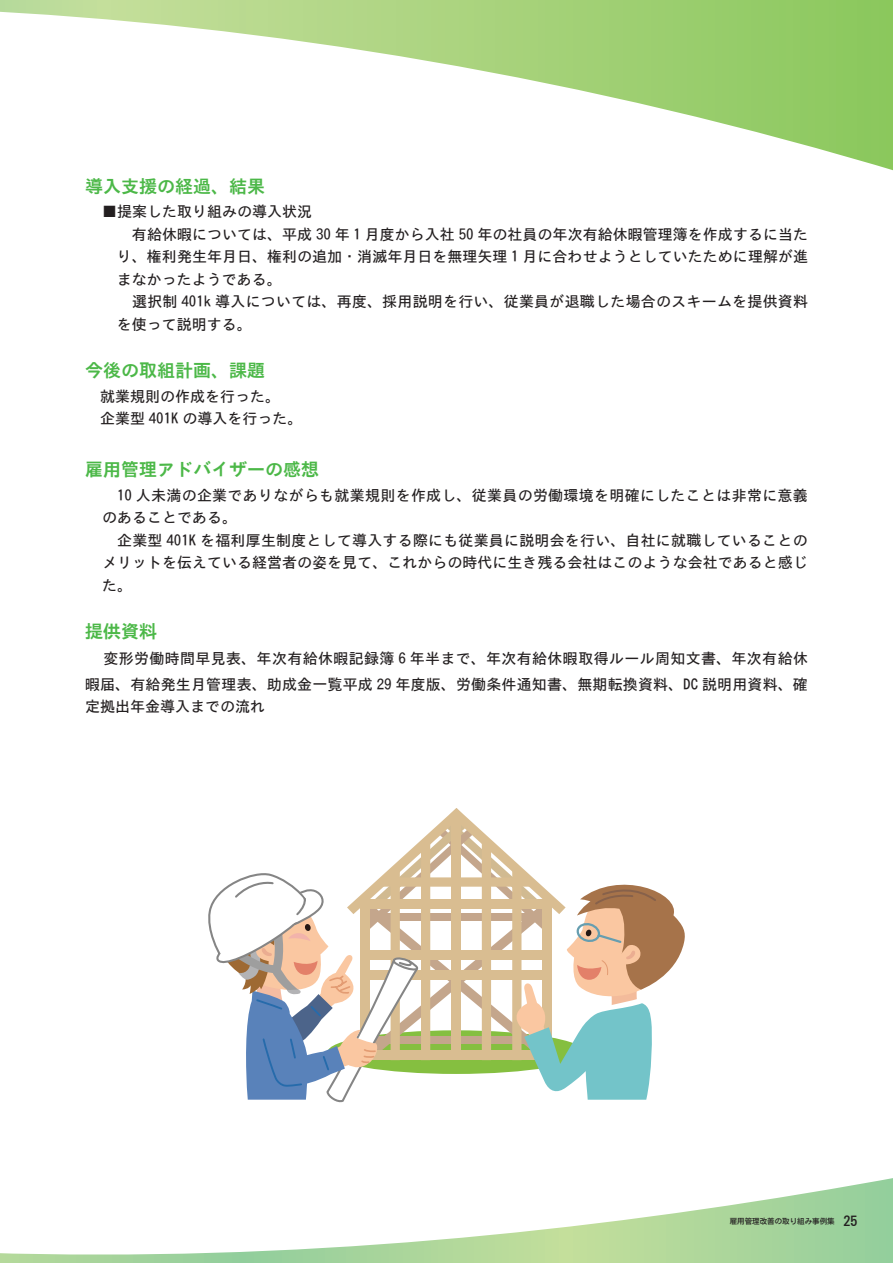
<style>
.page{position:relative;width:893px;height:1263px;background:#fff}
.page>*{position:absolute;margin:0;border:0;box-sizing:border-box;transform-origin:0 0}
.t1{font:18px "TB Goth B 90 msp RKSJ H";color:#4cb848}
.t2{font:15px/22.5px "TB Goth M 90 ms RKSJ H";color:#231f20;text-align:center}
.t3{font:15px/25.5px "TB Goth M 90 ms RKSJ H";letter-spacing:.025em;color:#231f20;text-align:right}
.t4{font:7.5px "Motoya Cedar W4 90 msp RKSJ H";color:#231f20}
.s1{font-size:13.8px}
</style>
<div class="page">
<svg style="left:0;top:0;width:893px;height:171px"></svg>
<svg style="left:0;top:1178px;width:893px;height:85px"></svg>
<svg style="left:208px;top:808px;width:477px;height:295px"></svg>
<p class="t1" style="left:85px;top:177px;width:181px">導入支援の経過、結果</p>
<p class="t2" style="left:102px;top:201px;width:211px">■提案した取り組みの導入状況</p>
<p class="t2" style="left:132px;top:223px;width:678px">有給休暇については、平成 30 年 1 月度から入社 50 年の社員の年次有給休暇管理簿を作成するに当た</p>
<p class="t2" style="left:117px;top:246px;width:693px">り、権利発生年月日、権利の追加・消滅年月日を無理矢理 1 月に合わせようとしていたために理解が進</p>
<p class="t2" style="left:117px;top:268px;width:167px">まなかったようである。</p>
<p class="t2" style="left:117px;top:291px;width:693px">　選択制 401k 導入については、再度、採用説明を行い、従業員が退職した場合のスキームを提供資料</p>
<p class="t2" style="left:117px;top:313px;width:137px">を使って説明する。</p>
<p class="t1" style="left:85px;top:361px;width:181px">今後の取組計画、課題</p>
<p class="t2" style="left:85px;top:385px;width:219px">就業規則の作成を行った。<br>　企業型 401K の導入を行った。</p>
<p class="t1" style="left:85px;top:460px;width:235px">雇用管理アドバイザーの感想</p>
<p class="t2" style="left:102px;top:484px;width:707px;text-align:left">　10 人未満の企業でありながらも就業規則を作成し、従業員の労働環境を明確にしたことは非常に意義のあることである。<br>　企業型 401K を福利厚生制度として導入する際にも従業員に説明会を行い、自社に就職していることのメリットを伝えている経営者の姿を見て、これからの時代に生き残る会社はこのような会社であると感じた。</p>
<p class="t1" style="left:85px;top:622px;width:73px">提供資料</p>
<p class="t3" style="left:85px;top:646px;width:724px">変形労働時間早見表、年次有給休暇記録簿 6 年半まで、年次有給休暇取得ルール周知文書、年次有給休暇届、有給発生月管理表、助成金一覧平成 29 年度版、労働条件通知書、無期転換資料、DC 説明用資料、確</p>
<p class="t2" style="left:85px;top:696px;width:181px">定拠出年金導入までの流れ</p>
<p class="t4" style="left:730px;top:1218px;width:129px">雇用管理改善の取り組み事例集 <span class="s1">25</span></p>
</div>
